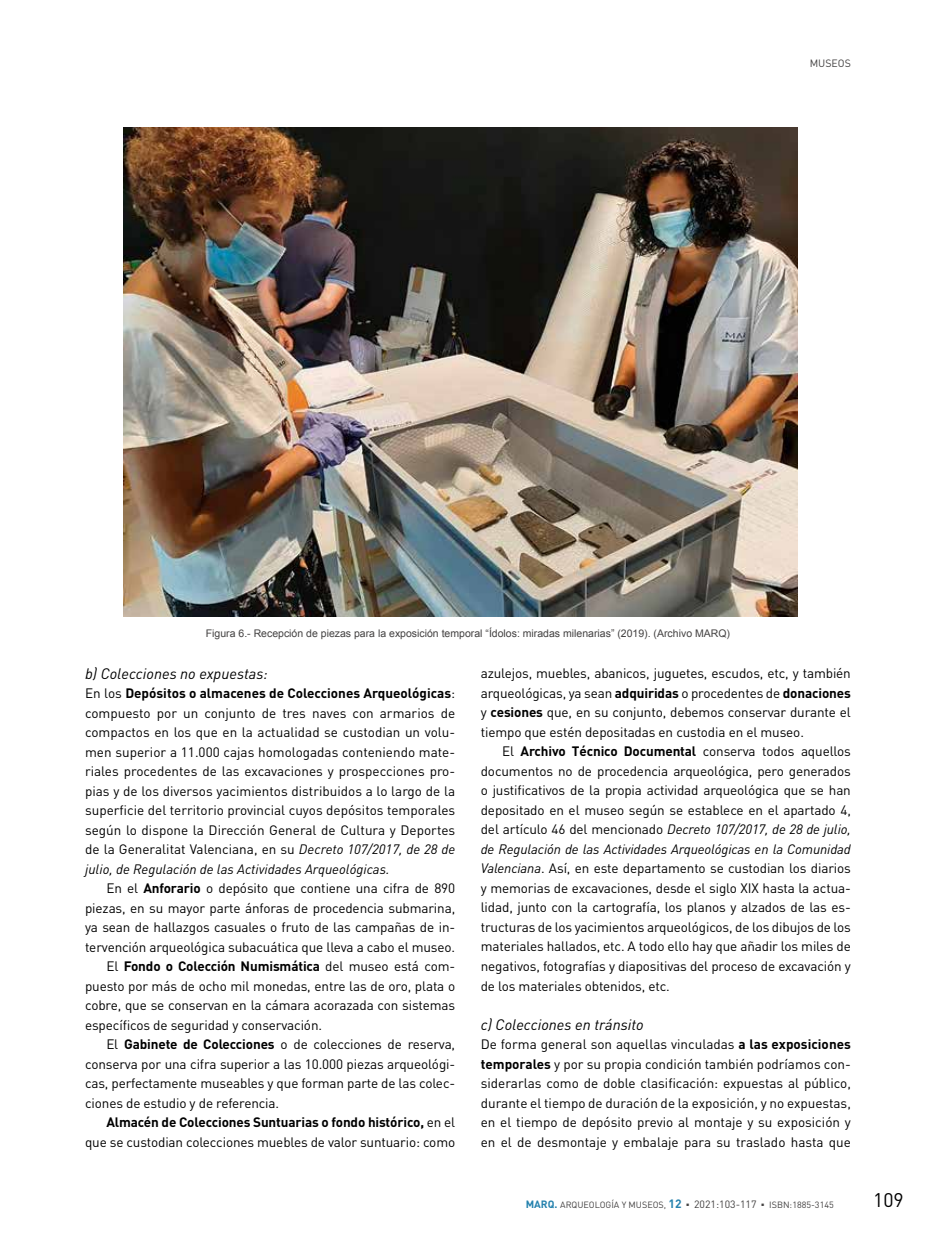
<style>
.page{position:relative;width:936px;height:1234px;background:#fff}
.page>*{position:absolute;margin:0;border:0;box-sizing:border-box;transform-origin:0 0}
.t1{font:19.5px "DIN";color:#000}
.t2{font:italic 15px "DIN";color:#000}
.t3{font:13.5px/19.5px "DIN";letter-spacing:-.01em;color:#000;text-align:justify}
.t4{font:700 13.5px "DIN";letter-spacing:-.01em;color:#000}
.t5{font:10.5px "Arial";color:#434141}
.t6{font:10.5px "DIN";color:#434141}
.t7{font:9px "DIN";color:#434141}
.s1{font-weight:700}
.s2{font-style:italic}
.s3{font-weight:400}
.s4{font-weight:700;font-size:10.5px;color:#2582ae}
.s5{font-weight:700;font-size:12px;color:#2582ae}
.s6{font-size:10.5px}
</style>
<div class="page">
<img style="left:123px;top:128px;width:674px;height:489px">
<p class="t6" style="left:809px;top:57px;width:43px">MUSEOS</p>
<p class="t5" style="left:206px;top:626px;width:525px">Figura 6.- Recepción de piezas para la exposición temporal “Ídolos: miradas milenarias” (2019). (Archivo MARQ)</p>
<p class="t2" style="left:85px;top:663px;width:184px">b) Colecciones no expuestas:</p>
<p class="t3" style="left:85px;top:683px;width:371px">En los <span class="s1">Depósitos o almacenes de Colecciones Arqueológicas</span>: compuesto por un conjunto de tres naves con armarios de compactos en los que en la actualidad se custodian un volu&shy;men superior a 11.000 cajas homologadas conteniendo mate&shy;riales procedentes de las excavaciones y prospecciones pro&shy;pias y de los diversos yacimientos distribuidos a lo largo de la superficie del territorio provincial cuyos depósitos temporales según lo dispone la Dirección General de Cultura y Deportes de la Generalitat Valenciana, en su <span class="s2">Decreto 107/2017, de 28 de julio, de Regulación de las Actividades Arqueológicas.</span></p>
<p class="t3" style="left:106px;top:878px;width:350px">En el <span class="s1">Anforario</span> o depósito que contiene una cifra de 890</p>
<p class="t3" style="left:85px;top:897px;width:371px">piezas, en su mayor parte ánforas de procedencia submarina,</p>
<p class="t3" style="left:85px;top:917px;width:371px">ya sean de hallazgos casuales o fruto de las campañas de in-</p>
<p class="t3" style="left:85px;top:936px;width:371px">tervención arqueológica subacuática que lleva a cabo el museo.</p>
<p class="t4" style="left:106px;top:957px;width:350px"><span class="s3">El</span> Fondo o Colección Numismática <span class="s3">del museo está com-</span></p>
<p class="t3" style="left:85px;top:975px;width:371px">puesto por más de ocho mil monedas, entre las de oro, plata o</p>
<p class="t3" style="left:85px;top:995px;width:371px">cobre, que se conservan en la cámara acorazada con sistemas</p>
<p class="t3" style="left:85px;top:1014px;width:238px">específicos de seguridad y conservación.</p>
<p class="t3" style="left:106px;top:1034px;width:350px">El <span class="s1">Gabinete de Colecciones</span> o de colecciones de reserva,</p>
<p class="t3" style="left:85px;top:1053px;width:371px">conserva por una cifra superior a las 10.000 piezas arqueológi-</p>
<p class="t3" style="left:85px;top:1073px;width:371px">cas, perfectamente museables y que forman parte de las colec-</p>
<p class="t3" style="left:85px;top:1092px;width:196px">ciones de estudio y de referencia.</p>
<p class="t4" style="left:106px;top:1113px;width:350px">Almacén de Colecciones Suntuarias o fondo histórico, <span class="s3">en el</span></p>
<p class="t3" style="left:85px;top:1131px;width:371px">que se custodian colecciones muebles de valor suntuario: como</p>
<p class="t3" style="left:480px;top:663px;width:371px">azulejos, muebles, abanicos, juguetes, escudos, etc, y también arqueológicas, ya sean <span class="s1">adquiridas</span> o procedentes de <span class="s1">donaciones </span>y <span class="s1">cesiones</span> que, en su conjunto, debemos conservar durante el tiempo que estén depositadas en custodia en el museo.</p>
<p class="t3" style="left:480px;top:741px;width:371px;text-indent:21px">El <span class="s1">Archivo Técnico Documental</span> conserva todos aquellos documentos no de procedencia arqueológica, pero generados o justificativos de la propia actividad arqueológica que se han depositado en el museo según se establece en el apartado 4, del artículo 46 del mencionado <span class="s2">Decreto 107/2017, de 28 de julio, de Regulación de las Actividades Arqueológicas en la Comunidad Valenciana</span>. Así, en este departamento se custodian los diarios y memorias de excavaciones, desde el siglo XIX hasta la actua&shy;lidad, junto con la cartografía, los planos y alzados de las es&shy;tructuras de los yacimientos arqueológicos, de los dibujos de los materiales hallados, etc. A todo ello hay que añadir los miles de negativos, fotografías y diapositivas del proceso de excavación y de los materiales obtenidos, etc.</p>
<p class="t2" style="left:480px;top:1014px;width:164px">c) Colecciones en tránsito</p>
<p class="t3" style="left:480px;top:1034px;width:371px">De forma general son aquellas vinculadas <span class="s1">a las exposiciones temporales</span> y por su propia condición también podríamos con&shy;siderarlas como de doble clasificación: expuestas al público, durante el tiempo de duración de la exposición, y no expuestas, en el tiempo de depósito previo al montaje y su exposición y en el de desmontaje y embalaje para su traslado hasta que</p>
<p class="t7" style="left:525px;top:1199px;width:309px"><span class="s4">MARQ.</span> ARQUEOLOGÍA Y MUSEOS, <span class="s5">12</span> ○ <span class="s6">2021:103-117</span> ○ ISBN:1885-3145</p>
<h1 class="t1" style="left:873px;top:1187px;width:32px">109</h1>
</div>
